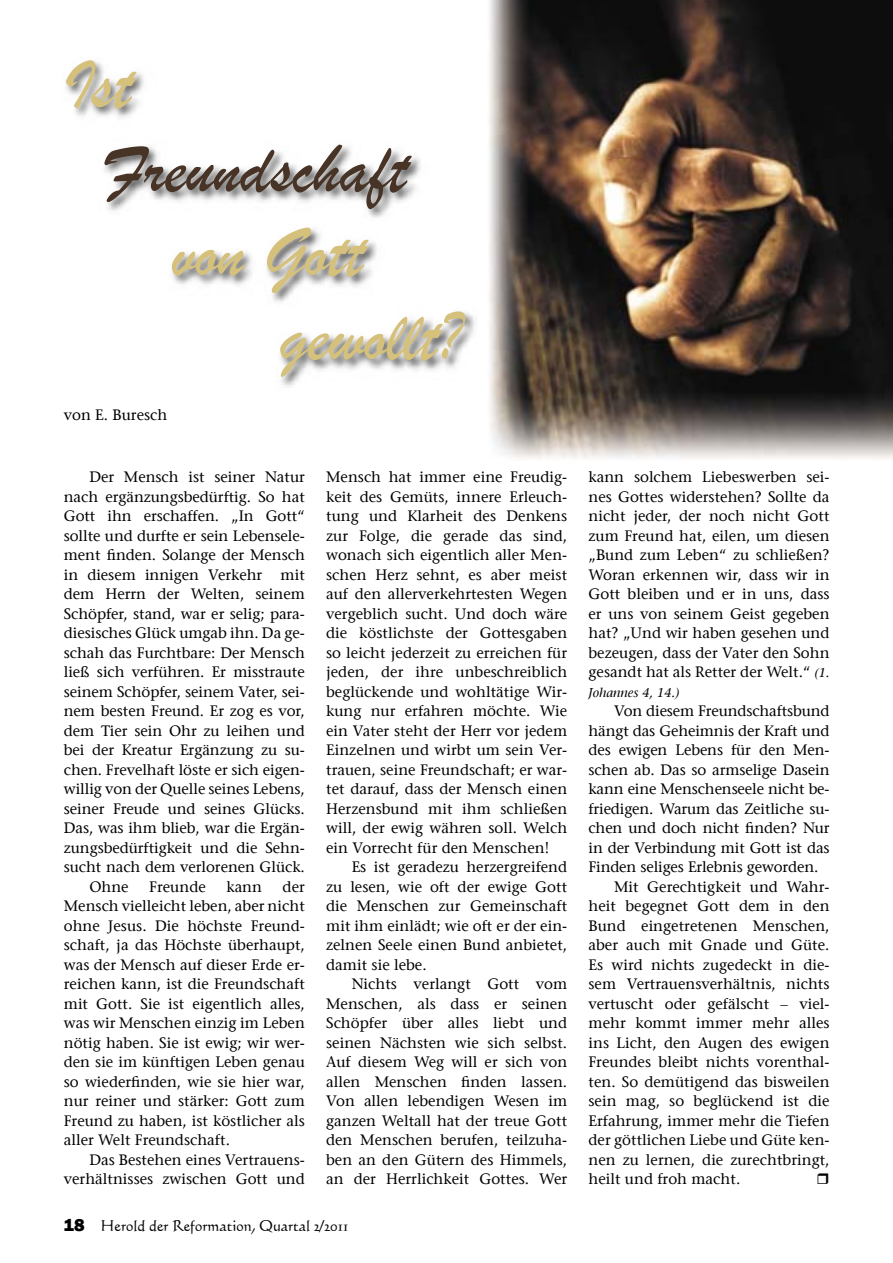
<style>
.page{position:relative;width:893px;height:1263px;background:#fff}
.page>*{position:absolute;margin:0;border:0;box-sizing:border-box;transform-origin:0 0}
.t1{font:72px/84px "Brush Script";color:#d5c07c}
.t2{font:72px "Brush Script";color:#473427}
.t3{font:15px/19.5px "Stone Serif";letter-spacing:-.005em;color:#000;text-align:justify}
.t4{font:15px "Calligraphic 421 BT Roman B";color:#000}
.t5{font:italic 12.75px "Stone Serif";color:#000}
.s1{font-family:"Franklin Gothic";font-weight:800;font-size:18px}
.s2{font-style:italic;font-size:12.75px}
</style>
<div class="page">
<img style="left:489px;top:0;width:403px;height:459px">
<img style="left:66px;top:61px;width:409px;height:326px">
<h1 class="t1" style="left:64px;top:45px;width:69px">Ist</h1>
<h1 class="t2" style="left:104px;top:127px;width:304px">Freundschaft</h1>
<h1 class="t1" style="left:280px;top:213px;width:182px;text-indent:-108px">von Gott gewollt?</h1>
<p class="t3" style="left:64px;top:407px;width:105px">von E. Buresch</p>
<p class="t3" style="left:89px;top:469px;width:217px">Der Mensch ist seiner Natur</p>
<p class="t3" style="left:64px;top:488px;width:242px">nach ergänzungsbedürftig. So hat</p>
<p class="t3" style="left:64px;top:508px;width:242px">Gott ihn erschaffen. „In Gott“</p>
<p class="t3" style="left:64px;top:527px;width:242px">sollte und durfte er sein Lebensele-</p>
<p class="t3" style="left:64px;top:547px;width:242px">ment finden. Solange der Mensch</p>
<p class="t3" style="left:64px;top:566px;width:242px">in diesem innigen Verkehr mit</p>
<p class="t3" style="left:64px;top:586px;width:242px">dem Herrn der Welten, seinem</p>
<p class="t3" style="left:64px;top:605px;width:242px">Schöpfer, stand, war er selig; para-</p>
<p class="t3" style="left:64px;top:625px;width:242px">diesisches Glück umgab ihn. Da ge-</p>
<p class="t3" style="left:64px;top:644px;width:242px">schah das Furchtbare: Der Mensch</p>
<p class="t3" style="left:64px;top:664px;width:242px">ließ sich verführen. Er misstraute</p>
<p class="t3" style="left:64px;top:683px;width:242px">seinem Schöpfer, seinem Vater, sei-</p>
<p class="t3" style="left:64px;top:703px;width:242px">nem besten Freund. Er zog es vor,</p>
<p class="t3" style="left:64px;top:722px;width:242px">dem Tier sein Ohr zu leihen und</p>
<p class="t3" style="left:64px;top:742px;width:242px">bei der Kreatur Ergänzung zu su-</p>
<p class="t3" style="left:64px;top:761px;width:242px">chen. Frevelhaft löste er sich eigen-</p>
<p class="t3" style="left:64px;top:781px;width:242px">willig von der Quelle seines Lebens,</p>
<p class="t3" style="left:64px;top:800px;width:242px">seiner Freude und seines Glücks.</p>
<p class="t3" style="left:64px;top:820px;width:242px">Das, was ihm blieb, war die Ergän-</p>
<p class="t3" style="left:64px;top:839px;width:242px">zungsbedürftigkeit und die Sehn-</p>
<p class="t3" style="left:64px;top:859px;width:242px">sucht nach dem verlorenen Glück.</p>
<p class="t3" style="left:89px;top:878px;width:41px">Ohne</p>
<p class="t3" style="left:149px;top:878px;width:58px">Freunde</p>
<p class="t3" style="left:226px;top:878px;width:37px">kann</p>
<p class="t3" style="left:64px;top:878px;width:242px;text-indent:219px">der Mensch vielleicht leben, aber nicht ohne Jesus. Die höchste Freund&shy;schaft, ja das Höchste überhaupt, was der Mensch auf dieser Erde er&shy;reichen kann, ist die Freundschaft mit Gott. Sie ist eigentlich alles, was wir Menschen einzig im Leben nötig haben. Sie ist ewig; wir wer&shy;den sie im künftigen Leben genau so wiederfinden, wie sie hier war, nur reiner und stärker: Gott zum Freund zu haben, ist köstlicher als aller Welt Freundschaft.</p>
<p class="t3" style="left:64px;top:1151px;width:242px;text-align:right">Das Bestehen eines Vertrauens&shy;verhältnisses zwischen Gott und</p>
<p class="t3" style="left:326px;top:469px;width:242px">Mensch hat immer eine Freudig&shy;keit des Gemüts, innere Erleuch&shy;tung und Klarheit des Denkens zur Folge, die gerade das sind, wonach sich eigentlich aller Men&shy;schen Herz sehnt, es aber meist auf den allerverkehrtesten Wegen vergeblich sucht. Und doch wäre die köstlichste der Gottesgaben so leicht jederzeit zu erreichen für jeden, der ihre unbeschreiblich beglückende und wohltätige Wir&shy;kung nur erfahren möchte. Wie ein Vater steht der Herr vor jedem Einzelnen und wirbt um sein Ver&shy;trauen, seine Freundschaft; er war&shy;tet darauf, dass der Mensch einen Herzensbund mit ihm schließen will, der ewig währen soll. Welch ein Vorrecht für den Menschen!</p>
<p class="t3" style="left:326px;top:859px;width:242px;text-indent:26px">Es ist geradezu herzergreifend zu lesen, wie oft der ewige Gott die Menschen zur Gemeinschaft mit ihm einlädt; wie oft er der ein&shy;zelnen Seele einen Bund anbietet, damit sie lebe.</p>
<p class="t3" style="left:326px;top:976px;width:242px;text-indent:26px">Nichts verlangt Gott vom Menschen, als dass er seinen Schöpfer über alles liebt und seinen Nächsten wie sich selbst.<br>Auf diesem Weg will er sich von allen Menschen finden lassen.<br>Von allen lebendigen Wesen im ganzen Weltall hat der treue Gott den Menschen berufen, teilzuha&shy;ben an den Gütern des Himmels, an der Herrlichkeit Gottes. Wer</p>
<p class="t4" style="left:63px;top:1216px;width:286px"><span class="s1">18</span> Herold der Reformation, Quartal 2/2011</p>
<p class="t3" style="left:588px;top:469px;width:242px">kann solchem Liebeswerben sei&shy;nes Gottes widerstehen? Sollte da nicht jeder, der noch nicht Gott zum Freund hat, eilen, um diesen „Bund zum Leben“ zu schließen?<br>Woran erkennen wir, dass wir in Gott bleiben und er in uns, dass er uns von seinem Geist gegeben hat? „Und wir haben gesehen und bezeugen, dass der Vater den Sohn gesandt hat als Retter der Welt.“ <span class="s2">(1.</span></p>
<p class="t5" style="left:588px;top:687px;width:92px">Johannes 4, 14.)</p>
<p class="t3" style="left:614px;top:703px;width:217px">Von diesem Freundschaftsbund</p>
<p class="t3" style="left:588px;top:722px;width:242px">hängt das Geheimnis der Kraft und</p>
<p class="t3" style="left:588px;top:742px;width:242px">des ewigen Lebens für den Men-</p>
<p class="t3" style="left:588px;top:761px;width:242px">schen ab. Das so armselige Dasein</p>
<p class="t3" style="left:588px;top:781px;width:242px">kann eine Menschenseele nicht be-</p>
<p class="t3" style="left:588px;top:800px;width:242px">friedigen. Warum das Zeitliche su-</p>
<p class="t3" style="left:588px;top:820px;width:242px">chen und doch nicht finden? Nur</p>
<p class="t3" style="left:588px;top:839px;width:242px">in der Verbindung mit Gott ist das</p>
<p class="t3" style="left:588px;top:859px;width:231px">Finden seliges Erlebnis geworden.</p>
<p class="t3" style="left:614px;top:878px;width:217px">Mit Gerechtigkeit und Wahr-</p>
<p class="t3" style="left:588px;top:898px;width:242px">heit begegnet Gott dem in den</p>
<p class="t3" style="left:588px;top:917px;width:242px">Bund eingetretenen Menschen,</p>
<p class="t3" style="left:588px;top:937px;width:242px">aber auch mit Gnade und Güte.</p>
<p class="t3" style="left:588px;top:956px;width:242px">Es wird nichts zugedeckt in die-</p>
<p class="t3" style="left:588px;top:976px;width:242px">sem Vertrauensverhältnis, nichts</p>
<p class="t3" style="left:588px;top:995px;width:242px">vertuscht oder gefälscht – viel-</p>
<p class="t3" style="left:588px;top:1015px;width:242px">mehr kommt immer mehr alles</p>
<p class="t3" style="left:588px;top:1034px;width:242px">ins Licht, den Augen des ewigen</p>
<p class="t3" style="left:588px;top:1054px;width:242px">Freundes bleibt nichts vorenthal-</p>
<p class="t3" style="left:588px;top:1073px;width:242px">ten. So demütigend das bisweilen</p>
<p class="t3" style="left:588px;top:1093px;width:242px">sein mag, so beglückend ist die</p>
<p class="t3" style="left:588px;top:1112px;width:242px">Erfahrung, immer mehr die Tiefen</p>
<p class="t3" style="left:588px;top:1132px;width:242px">der göttlichen Liebe und Güte ken-</p>
<p class="t3" style="left:588px;top:1151px;width:242px">nen zu lernen, die zurechtbringt,</p>
<p class="t3" style="left:588px;top:1171px;width:153px">heilt und froh macht.</p>
</div>
